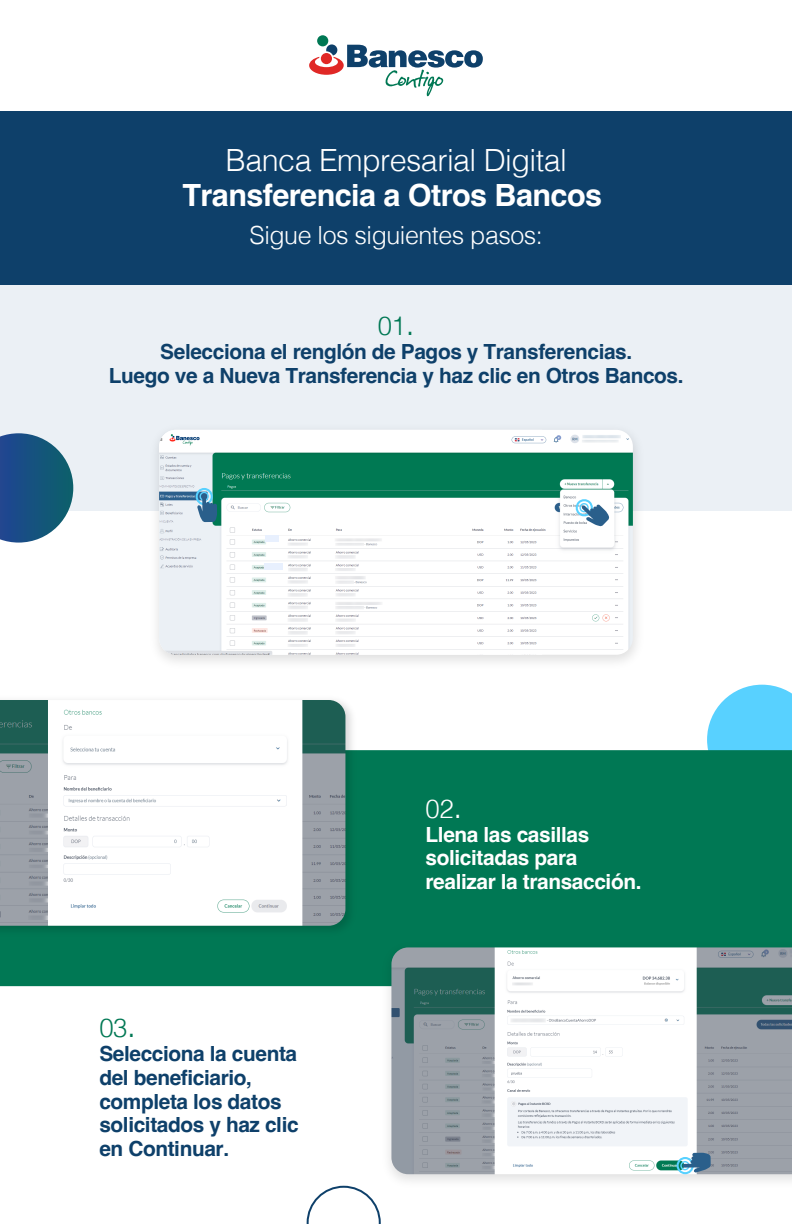
<style>
.page{position:relative;width:792px;height:1224px;background:#fff}
.page>*{position:absolute;margin:0;border:0;box-sizing:border-box;transform-origin:0 0}
.t1{font:700 30.6px "Helvetica";letter-spacing:-.02em;color:#fff}
.t2{font:300 30.6px "Helvetica";letter-spacing:-.02em;color:#fff}
.t3{font:300 26.2px "Helvetica";color:#007854}
.t4{font:300 26.2px "Helvetica";color:#fff}
.t5{font:300 25px "Helvetica";letter-spacing:-.02em;color:#fff}
.t6{font:700 20.9px/23.7px "Helvetica";letter-spacing:-.02em;color:#0e406a;text-align:center}
.t7{font:700 20.9px/23.7px "Helvetica";letter-spacing:-.02em;color:#fff}
.s1{font-size:34.4px}
</style>
<div class="page">
<div style="left:0;top:223px;width:792px;height:287px;background:#ebf0f5"></div>
<svg style="left:707px;top:685px;width:85px;height:65px;background:#6dd6ff"></svg>
<svg style="left:0;top:433px;width:73px;height:110px"></svg>
<div style="left:0;top:750px;width:792px;height:236px;background:#007854"></div>
<img style="left:0;top:705px;width:360px;height:236px">
<img style="left:0;top:700px;width:345px;height:226px">
<div style="left:0;top:111px;width:792px;height:174px;background:#0e406a"></div>
<div style="left:317px;top:35px;width:11px;height:11px;background:#007854;border-radius:50%"></div>
<svg style="left:309px;top:44px;width:174px;height:52px"></svg>
<img style="left:159px;top:430px;width:474px;height:225px">
<div style="left:265px;top:535px;width:14px;height:7px;background:#e8f0fe"></div>
<div style="left:264px;top:563px;width:19px;height:7px;background:#e8f0fe"></div>
<svg style="left:196px;top:488px;width:21px;height:34px"></svg>
<svg style="left:575px;top:498px;width:34px;height:28px"></svg>
<svg style="left:307px;top:1186px;width:74px;height:38px"></svg>
<img style="left:376px;top:937px;width:416px;height:258px">
<img style="left:391px;top:947px;width:401px;height:227px">
<svg style="left:677px;top:1153px;width:34px;height:21px"></svg>
<h1 class="t2" style="left:226px;top:134px;width:343px">Banca Empresarial Digital</h1>
<h1 class="t1" style="left:182px;top:176px;width:421px">Transferencia a Otros Bancos</h1>
<p class="t5" style="left:250px;top:213px;width:295px">Sigue los siguientes pasos:</p>
<p class="t3" style="left:378px;top:304px;width:38px">01<span class="s1">.</span></p>
<p class="t6" style="left:109px;top:342px;width:576px">Selecciona el renglón de Pagos y Transferencias.<br>Luego ve a Nueva Transferencia y haz clic en Otros Bancos.</p>
<p class="t3" style="left:99px;top:1006px;width:38px">03<span class="s1">.</span></p>
<p class="t6" style="left:99px;top:1044px;width:201px;text-align:left">Selecciona la cuenta del beneficiario, completa los datos solicitados y haz clic en Continuar.</p>
<p class="t4" style="left:426px;top:786px;width:38px">02<span class="s1">.</span></p>
<p class="t7" style="left:426px;top:825px;width:217px">Llena las casillas solicitadas para realizar la transacción.</p>
</div>
